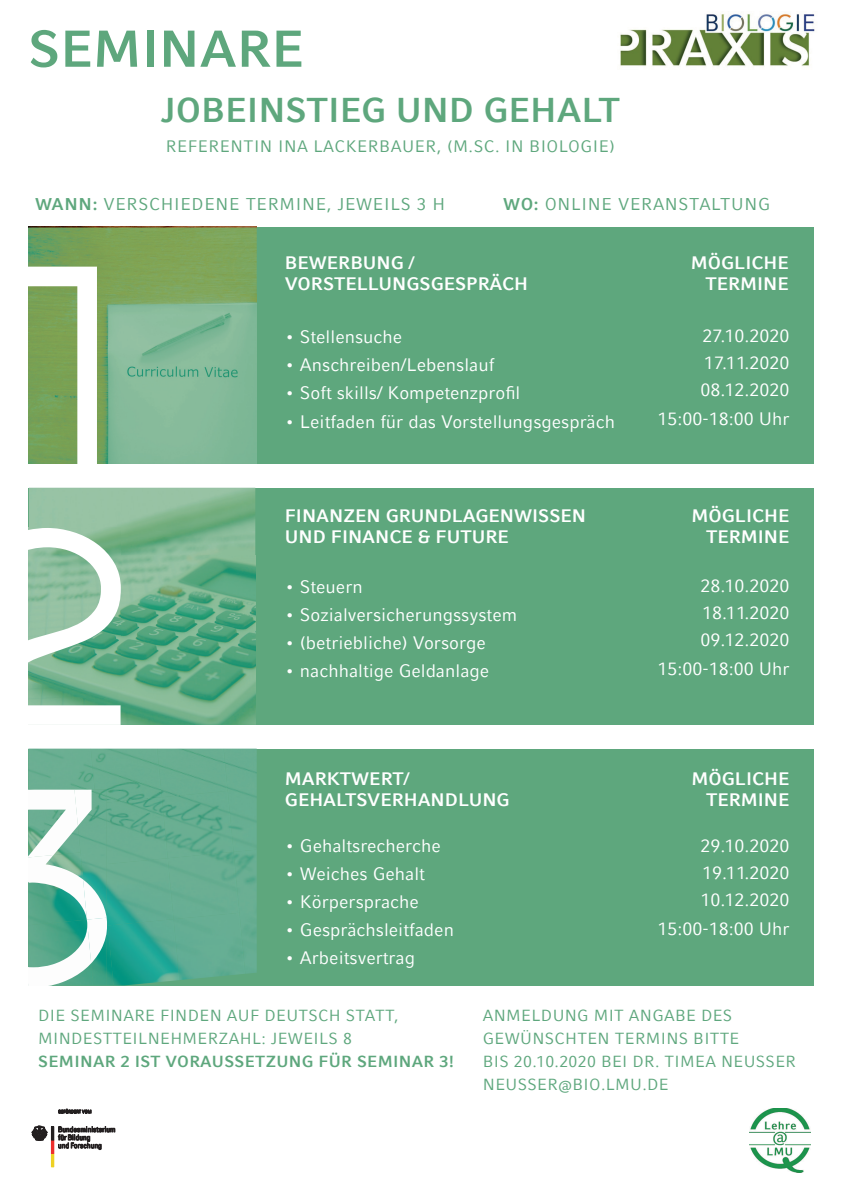
<style>
.page{position:relative;width:842px;height:1191px;background:#fff}
.page>*{position:absolute;margin:0;border:0;box-sizing:border-box;transform-origin:0 0}
.t1{font:700 51.6px "LMU Compatil Fact";color:#5ea77d}
.t2{font:700 34.3px "LMU Compatil Fact";color:#5ea77d}
.t3{font:18px/27px "LMU Compatil Fact";color:#fff;text-align:justify}
.t4{font:700 18px/21.6px "LMU Compatil Fact";color:#fff}
.t5{font:17px "LMU Compatil Fact";letter-spacing:.04em;color:#5ea77d}
.t6{font:16.5px "LMU Compatil Fact";letter-spacing:.03em;color:#5ea77d}
.t7{font:16px/23px "LMU Compatil Fact";letter-spacing:.02em;color:#5ea77d}
.t8{font:700 16px "LMU Compatil Fact";letter-spacing:.02em;color:#5ea77d}
.s1{font-weight:700}
</style>
<div class="page">
<img style="left:620px;top:14px;width:195px;height:53px">
<svg style="left:32px;top:1126px;width:83px;height:40px"></svg>
<svg style="left:58px;top:1109px;width:33px;height:4px"></svg>
<div style="left:28px;top:227px;width:786px;height:237px;background:#5ea77d"></div>
<div style="left:28px;top:488px;width:786px;height:236px;background:#5ea77d"></div>
<div style="left:28px;top:748px;width:786px;height:237px;background:#5ea77d"></div>
<img style="left:29px;top:488px;width:226px;height:67px">
<img style="left:121px;top:555px;width:134px;height:169px">
<img style="left:29px;top:528px;width:92px;height:196px">
<img style="left:28px;top:227px;width:229px;height:68px">
<img style="left:97px;top:295px;width:160px;height:168px">
<img style="left:28px;top:267px;width:69px;height:196px">
<img style="left:28px;top:748px;width:63px;height:41px">
<img style="left:91px;top:748px;width:66px;height:49px">
<img style="left:157px;top:748px;width:67px;height:49px">
<img style="left:224px;top:748px;width:33px;height:101px">
<img style="left:107px;top:797px;width:55px;height:61px">
<img style="left:162px;top:791px;width:72px;height:67px">
<img style="left:107px;top:858px;width:61px;height:61px">
<div style="left:168px;top:852px;width:66px;height:67px;background:#69ae93"></div>
<img style="left:234px;top:849px;width:23px;height:124px">
<img style="left:107px;top:914px;width:7px;height:71px">
<img style="left:108px;top:919px;width:68px;height:66px">
<img style="left:174px;top:912px;width:71px;height:68px">
<img style="left:81px;top:789px;width:26px;height:127px">
<img style="left:28px;top:926px;width:59px;height:59px">
<img style="left:28px;top:789px;width:53px;height:63px">
<img style="left:28px;top:852px;width:59px;height:74px">
<img style="left:87px;top:916px;width:20px;height:69px">
<img style="left:750px;top:1108px;width:60px;height:64px">
<h1 class="t1" style="left:28px;top:19px;width:277px">SEMINARE</h1>
<h2 class="t2" style="left:160px;top:90px;width:461px">JOBEINSTIEG UND GEHALT</h2>
<p class="t6" style="left:166px;top:137px;width:450px">REFERENTIN INA LACKERBAUER, (M.SC. IN BIOLOGIE)</p>
<p class="t5" style="left:35px;top:194px;width:412px"><span class="s1">WANN:</span> VERSCHIEDENE TERMINE, JEWEILS 3 H</p>
<p class="t5" style="left:503px;top:194px;width:269px"><span class="s1">WO:</span> ONLINE VERANSTALTUNG</p>
<p class="t4" style="left:285px;top:251px;width:245px">BEWERBUNG /<br>VORSTELLUNGSGESPRÄCH</p>
<p class="t3" style="left:285px;top:323px;width:119px">• Stellensuche</p>
<p class="t3" style="left:285px;top:351px;width:211px">• Anschreiben/Lebenslauf</p>
<p class="t3" style="left:285px;top:379px;width:237px">• Soft skills/ Kompetenzprofil</p>
<p class="t3" style="left:285px;top:407px;width:332px">• Leitfaden für das Vorstellungsgespräch</p>
<p class="t4" style="left:285px;top:504px;width:303px">FINANZEN GRUNDLAGENWISSEN<br>UND FINANCE &amp; FUTURE</p>
<p class="t3" style="left:285px;top:573px;width:79px">• Steuern</p>
<p class="t3" style="left:285px;top:601px;width:234px">• Sozialversicherungssystem</p>
<p class="t3" style="left:285px;top:629px;width:202px">• (betriebliche) Vorsorge</p>
<p class="t3" style="left:285px;top:657px;width:206px">• nachhaltige Geldanlage</p>
<p class="t4" style="left:285px;top:767px;width:226px">MARKTWERT/<br>GEHALTSVERHANDLUNG</p>
<p class="t3" style="left:285px;top:832px;width:157px">• Gehaltsrecherche</p>
<p class="t3" style="left:285px;top:860px;width:142px">• Weiches Gehalt</p>
<p class="t3" style="left:285px;top:888px;width:135px">• Körpersprache</p>
<p class="t3" style="left:285px;top:916px;width:171px">• Gesprächsleitfaden</p>
<p class="t3" style="left:285px;top:944px;width:132px">• Arbeitsvertrag</p>
<p class="t4" style="left:691px;top:251px;width:99px;text-align:right">MÖGLICHE<br>TERMINE</p>
<p class="t3" style="left:700px;top:322px;width:90px">27.10.2020<br>17.11.2020<br>08.12.2020</p>
<p class="t3" style="left:657px;top:405px;width:134px">15:00-18:00 Uhr</p>
<p class="t4" style="left:691px;top:504px;width:99px;text-align:right">MÖGLICHE<br>TERMINE</p>
<p class="t3" style="left:700px;top:572px;width:90px">28.10.2020<br>18.11.2020<br>09.12.2020</p>
<p class="t3" style="left:657px;top:655px;width:134px">15:00-18:00 Uhr</p>
<p class="t4" style="left:691px;top:767px;width:99px;text-align:right">MÖGLICHE<br>TERMINE</p>
<p class="t3" style="left:700px;top:832px;width:90px">29.10.2020<br>19.11.2020<br>10.12.2020</p>
<p class="t3" style="left:657px;top:915px;width:134px">15:00-18:00 Uhr</p>
<p class="t7" style="left:38px;top:1004px;width:362px">DIE SEMINARE FINDEN AUF DEUTSCH STATT,<br>MINDESTTEILNEHMERZAHL: JEWEILS 8</p>
<p class="t8" style="left:38px;top:1052px;width:417px">SEMINAR 2 IST VORAUSSETZUNG FÜR SEMINAR 3!</p>
<p class="t7" style="left:483px;top:1004px;width:315px">ANMELDUNG MIT ANGABE DES<br>GEWÜNSCHTEN TERMINS BITTE<br>BIS 20.10.2020 BEI DR. TIMEA NEUSSER<br>NEUSSER@BIO.LMU.DE</p>
</div>
